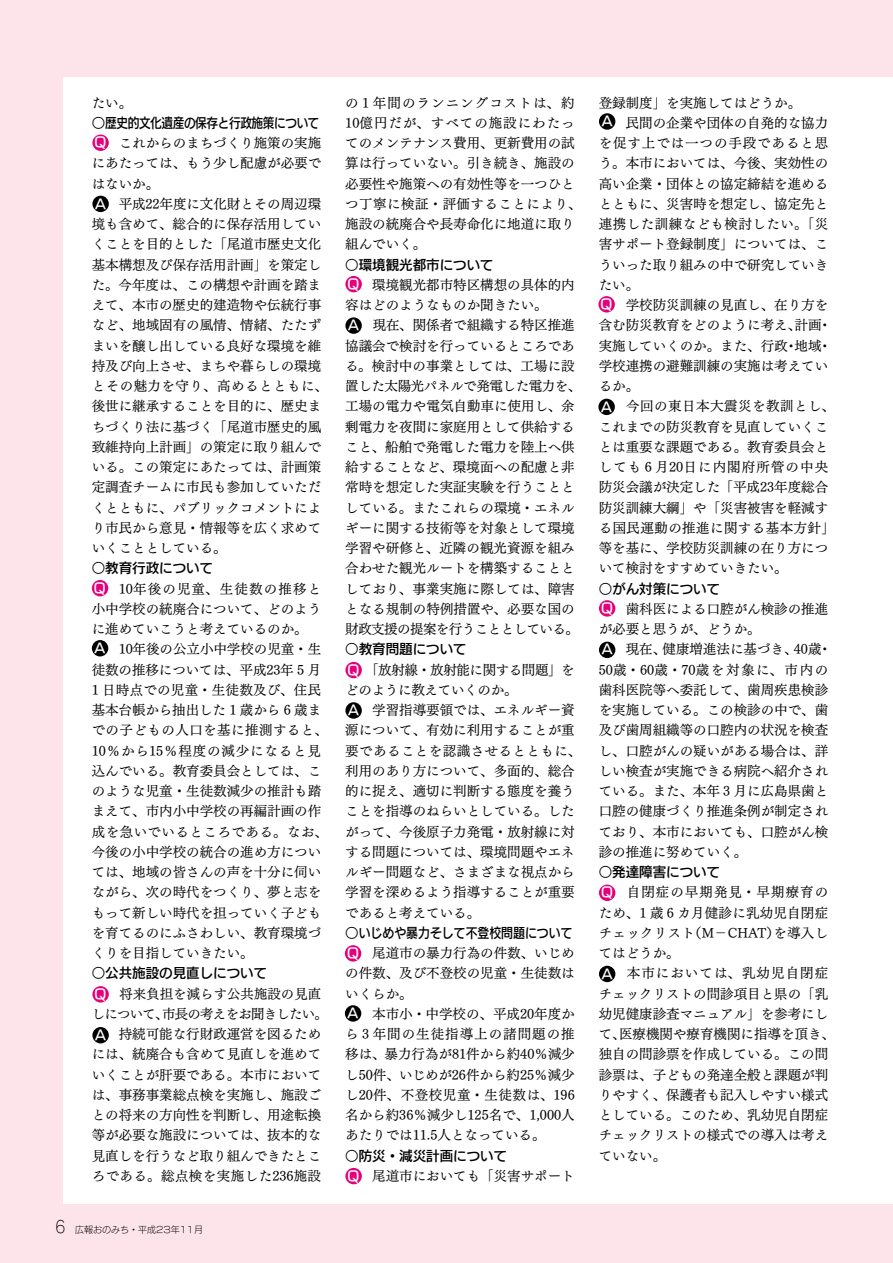
<style>
.page{position:relative;width:893px;height:1263px;background:#fde4eb}
.page>*{position:absolute;margin:0;border:0;box-sizing:border-box;transform-origin:0 0}
.t1{font:13.5px/20.2px "Tsuku Min Pro RB";color:#000}
.t2{font:13.5px "New Rodin Pro DB";color:#000}
.t3{font:13.5px "New Rodin Pro DB";letter-spacing:-.03em;color:#000}
.t4{font:13.5px "New Rodin Pro DB";color:#fff}
.t5{font:9px "New Rodin Pro L";color:#000}
.s1{font-family:"Seurat Pro L";font-size:16.5px}
</style>
<div class="page">
<div style="left:64px;top:77px;width:829px;height:1126px;background:#fff"></div>
<div style="left:92px;top:986px;width:17px;height:16px;background:#e3007a;border-radius:50%"></div>
<div style="left:92px;top:1027px;width:17px;height:16px;background:#000;border-radius:50%"></div>
<div style="left:345px;top:1168px;width:17px;height:16px;background:#e3007a;border-radius:50%"></div>
<div style="left:345px;top:945px;width:16px;height:16px;background:#e3007a;border-radius:50%"></div>
<div style="left:345px;top:1005px;width:16px;height:17px;background:#000;border-radius:50%"></div>
<div style="left:599px;top:884px;width:16px;height:17px;background:#e3007a;border-radius:50%"></div>
<div style="left:599px;top:966px;width:16px;height:16px;background:#000;border-radius:50%"></div>
<div style="left:345px;top:662px;width:17px;height:16px;background:#e3007a;border-radius:50%"></div>
<div style="left:345px;top:702px;width:17px;height:17px;background:#000;border-radius:50%"></div>
<div style="left:92px;top:580px;width:16px;height:16px;background:#e3007a;border-radius:50%"></div>
<div style="left:92px;top:640px;width:16px;height:16px;background:#000;border-radius:50%"></div>
<div style="left:599px;top:600px;width:16px;height:17px;background:#e3007a;border-radius:50%"></div>
<div style="left:599px;top:642px;width:16px;height:16px;background:#000;border-radius:50%"></div>
<div style="left:92px;top:135px;width:17px;height:16px;background:#e3007a;border-radius:50%"></div>
<div style="left:92px;top:196px;width:17px;height:16px;background:#000;border-radius:50%"></div>
<div style="left:345px;top:276px;width:17px;height:16px;background:#e3007a;border-radius:50%"></div>
<div style="left:345px;top:317px;width:17px;height:17px;background:#000;border-radius:50%"></div>
<div style="left:599px;top:113px;width:16px;height:17px;background:#000;border-radius:50%"></div>
<div style="left:598px;top:296px;width:17px;height:17px;background:#e3007a;border-radius:50%"></div>
<div style="left:598px;top:399px;width:17px;height:16px;background:#000;border-radius:50%"></div>
<p class="t1" style="left:92px;top:91px;width:42px">たい。</p>
<p class="t3" style="left:92px;top:111px;width:229px">○歴史的文化遺産の保存と行政施策について</p>
<p class="t1" style="left:92px;top:131px;width:238px">　　これからのまちづくり施策の実施にあたっては、もう少し配慮が必要ではないか。<br>　　平成22年度に文化財とその周辺環境も含めて、総合的に保存活用していくことを目的とした「尾道市歴史文化基本構想及び保存活用計画」を策定した。今年度は、この構想や計画を踏まえて、本市の歴史的建造物や伝統行事など、地域固有の風情、情緒、たたずまいを醸し出している良好な環境を維持及び向上させ、まちや暮らしの環境とその魅力を守り、高めるとともに、後世に継承することを目的に、歴史まちづくり法に基づく「尾道市歴史的風致維持向上計画」の策定に取り組んでいる。この策定にあたっては、計画策定調査チームに市民も参加していただくとともに、パブリックコメントにより市民から意見・情報等を広く求めていくこととしている。</p>
<p class="t2" style="left:92px;top:557px;width:123px">○教育行政について</p>
<p class="t1" style="left:92px;top:577px;width:238px">　　10年後の児童、生徒数の推移と小中学校の統廃合について、どのように進めていこうと考えているのか。<br>　　10年後の公立小中学校の児童・生徒数の推移については、平成23年 5 月<br>1 日時点での児童・生徒数及び、住民基本台帳から抽出した 1 歳から 6 歳までの子どもの人口を基に推測すると、<br>10％から15％程度の減少になると見込んでいる。教育委員会としては、このような児童・生徒数減少の推計も踏まえて、市内小中学校の再編計画の作成を急いでいるところである。なお、今後の小中学校の統合の進め方については、地域の皆さんの声を十分に伺いながら、次の時代をつくり、夢と志をもって新しい時代を担っていく子どもを育てるのにふさわしい、教育環境づくりを目指していきたい。</p>
<p class="t2" style="left:92px;top:962px;width:177px">○公共施設の見直しについて</p>
<p class="t1" style="left:92px;top:982px;width:238px">　　将来負担を減らす公共施設の見直しについて、市長の考えをお聞きしたい。　　持続可能な行財政運営を図るためには、統廃合も含めて見直しを進めていくことが肝要である。本市においては、事務事業総点検を実施し、施設ごとの将来の方向性を判断し、用途転換等が必要な施設については、抜本的な見直しを行うなど取り組んできたところである。総点検を実施した236施設</p>
<p class="t4" style="left:95px;top:131px;width:13px">Q</p>
<p class="t4" style="left:95px;top:192px;width:13px">A</p>
<p class="t4" style="left:94px;top:576px;width:13px">Q</p>
<p class="t4" style="left:94px;top:636px;width:13px">A</p>
<p class="t4" style="left:95px;top:982px;width:13px">Q</p>
<p class="t4" style="left:95px;top:1023px;width:13px">A</p>
<p class="t5" style="left:55px;top:1222px;width:150px"><span class="s1">6</span> 広報おのみち・平成23年11月</p>
<p class="t1" style="left:345px;top:91px;width:238px">の 1 年間のランニングコストは、約<br>10億円だが、すべての施設にわたってのメンテナンス費用、更新費用の試算は行っていない。引き続き、施設の必要性や施策への有効性等を一つひとつ丁寧に検証・評価することにより、施設の統廃合や長寿命化に地道に取り組んでいく。</p>
<p class="t2" style="left:345px;top:253px;width:150px">○環境観光都市について</p>
<p class="t1" style="left:345px;top:273px;width:238px">　　環境観光都市特区構想の具体的内容はどのようなものか聞きたい。<br>　　現在、関係者で組織する特区推進協議会で検討を行っているところである。検討中の事業としては、工場に設置した太陽光パネルで発電した電力を、工場の電力や電気自動車に使用し、余剰電力を夜間に家庭用として供給すること、船舶で発電した電力を陸上へ供給することなど、環境面への配慮と非常時を想定した実証実験を行うこととしている。またこれらの環境・エネルギーに関する技術等を対象として環境学習や研修と、近隣の観光資源を組み合わせた観光ルートを構築することとしており、事業実施に際しては、障害となる規制の特例措置や、必要な国の財政支援の提案を行うこととしている。</p>
<p class="t2" style="left:345px;top:638px;width:123px">○教育問題について</p>
<p class="t1" style="left:345px;top:658px;width:238px">　　「放射線・放射能に関する問題」をどのように教えていくのか。<br>　　学習指導要領では、エネルギー資源について、有効に利用することが重要であることを認識させるとともに、利用のあり方について、多面的、総合的に捉え、適切に判断する態度を養うことを指導のねらいとしている。したがって、今後原子力発電・放射線に対する問題については、環境問題やエネルギー問題など、さまざまな視点から学習を深めるよう指導することが重要であると考えている。</p>
<p class="t2" style="left:345px;top:921px;width:229px">○いじめや暴力そして不登校問題について</p>
<p class="t1" style="left:345px;top:941px;width:231px">　　尾道市の暴力行為の件数、いじめの件数、及び不登校の児童・生徒数はいくらか。<br>　　本市小・中学校の、平成20年度から 3 年間の生徒指導上の諸問題の推移は、暴力行為が81件から約40％減少し50件、いじめが26件から約25％減少し20件、不登校児童・生徒数は、196名から約36％減少し125名で、1,000人あたりでは11.5人となっている。</p>
<p class="t2" style="left:345px;top:1144px;width:163px">○防災・減災計画について</p>
<p class="t1" style="left:345px;top:1164px;width:231px">　　尾道市においても「災害サポート</p>
<p class="t4" style="left:348px;top:272px;width:13px">Q</p>
<p class="t4" style="left:348px;top:313px;width:13px">A</p>
<p class="t4" style="left:348px;top:658px;width:13px">Q</p>
<p class="t4" style="left:348px;top:698px;width:13px">A</p>
<p class="t4" style="left:347px;top:941px;width:13px">Q</p>
<p class="t4" style="left:347px;top:1001px;width:13px">A</p>
<p class="t4" style="left:348px;top:1164px;width:13px">Q</p>
<p class="t1" style="left:599px;top:91px;width:238px">登録制度」を実施してはどうか。<br>　　民間の企業や団体の自発的な協力を促す上では一つの手段であると思う。本市においては、今後、実効性の高い企業・団体との協定締結を進めるとともに、災害時を想定し、協定先と連携した訓練なども検討したい。「災害サポート登録制度」については、こういった取り組みの中で研究していきたい。<br>　　学校防災訓練の見直し、在り方を含む防災教育をどのように考え、計画・実施していくのか。また、行政・地域・学校連携の避難訓練の実施は考えているか。<br>　　今回の東日本大震災を教訓とし、これまでの防災教育を見直していくことは重要な課題である。教育委員会としても 6 月20日に内閣府所管の中央防災会議が決定した「平成23年度総合防災訓練大綱」や「災害被害を軽減する国民運動の推進に関する基本方針」等を基に、学校防災訓練の在り方について検討をすすめていきたい。</p>
<p class="t2" style="left:599px;top:577px;width:123px">○がん対策について</p>
<p class="t1" style="left:599px;top:597px;width:234px">　　歯科医による口腔がん検診の推進が必要と思うが、どうか。<br>　　現在、健康増進法に基づき、40歳・<br>50歳・60歳・70歳を対象に、市内の歯科医院等へ委託して、歯周疾患検診を実施している。この検診の中で、歯及び歯周組織等の口腔内の状況を検査し、口腔がんの疑いがある場合は、詳しい検査が実施できる病院へ紹介されている。また、本年 3 月に広島県歯と口腔の健康づくり推進条例が制定されており、本市においても、口腔がん検診の推進に努めていく。</p>
<p class="t2" style="left:599px;top:860px;width:123px">○発達障害について</p>
<p class="t1" style="left:599px;top:880px;width:238px">　　自閉症の早期発見・早期療育のため、1 歳 6 カ月健診に乳幼児自閉症チェックリスト（M−CHAT）を導入してはどうか。<br>　　本市においては、乳幼児自閉症チェックリストの問診項目と県の「乳幼児健康診査マニュアル」を参考にして、医療機関や療育機関に指導を頂き、独自の問診票を作成している。この問診票は、子どもの発達全般と課題が判りやすく、保護者も記入しやすい様式としている。このため、乳幼児自閉症チェックリストの様式での導入は考えていない。</p>
<p class="t4" style="left:601px;top:109px;width:13px">A</p>
<p class="t4" style="left:601px;top:292px;width:13px">Q</p>
<p class="t4" style="left:601px;top:395px;width:13px">A</p>
<p class="t4" style="left:601px;top:596px;width:13px">Q</p>
<p class="t4" style="left:601px;top:638px;width:13px">A</p>
<p class="t4" style="left:601px;top:881px;width:13px">Q</p>
<p class="t4" style="left:601px;top:962px;width:13px">A</p>
</div>
